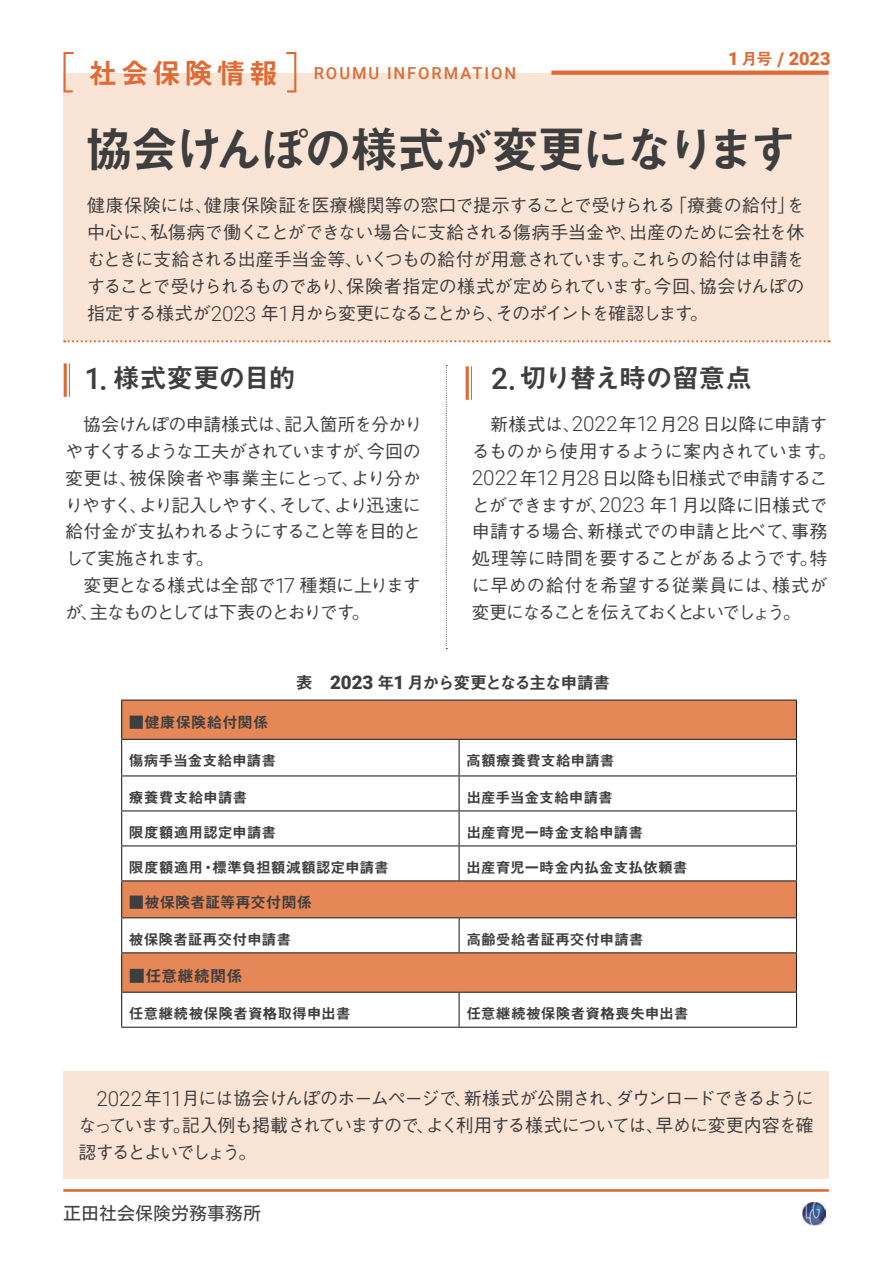
<style>
.page{position:relative;width:893px;height:1263px;background:#fff}
.page>*{position:absolute;margin:0;border:0;box-sizing:border-box;transform-origin:0 0}
.t1{font:49.5px "Midashi Go Pr 6 N MB31 90 msp RKSJ H";letter-spacing:-.07em;color:#3e3e3f}
.t2{font:27px "Midashi Go Pr 6 N MB31 90 msp RKSJ H";letter-spacing:-.04em;color:#3e3e3f}
.t3{font:900 18.15px "Roboto";color:#de6b35}
.t4{font:18px/27px "Gothic BBB Pr 6 N Medium 90 msp RKSJ H";letter-spacing:-.05em;color:#3e3e3f;text-align:justify}
.t5{font:18px/27px "Gothic BBB Pr 6 N Medium 90 msp RKSJ H";letter-spacing:-.03em;color:#3e3e3f}
.t6{font:18px "Motoya L Cedar W3 90 ms RKSJ H";color:#3f3f40}
.t7{font:17.1px "Midashi Go Pr 6 N MB31 90 msp RKSJ H";letter-spacing:-.1em;color:#3e3e3f}
.t8{font:500 16.5px "Roboto";letter-spacing:.12em;color:#de6b35}
.t9{font:16.2px "Midashi Go Pr 6 N MB31 90 msp RKSJ H";letter-spacing:.005em;color:#3e3e3f}
.t10{font:15.3px "Midashi Go Pr 6 N MB31 90 msp RKSJ H";letter-spacing:.005em;color:#3e3e3f}
.t11{font:14.85px "Midashi Go Pr 6 N MB31 90 msp RKSJ H";letter-spacing:-.005em;color:#3e3e3f}
.s1{font-family:"Midashi Go Pr 6 N MB31 90 msp RKSJ H";font-weight:400;font-size:28.8px}
.s2{font-family:"Midashi Go Pr 6 N MB31 90 msp RKSJ H";font-weight:400;font-size:16.5px}
.s3{font-size:18.9px}
.s4{font-family:"Roboto";font-weight:300;font-size:20.7px}
.s5{font-family:"Roboto";font-weight:500;font-size:29.7px}
.s6{font-family:"Roboto";font-weight:500;font-size:31.05px}
.s7{font-family:"Roboto";font-weight:900;font-size:18.75px}
</style>
<div class="page">
<img style="left:802px;top:1202px;width:23px;height:23px">
<div style="left:64px;top:73px;width:764px;height:267px;background:#fae4d5"></div>
<svg style="left:64px;top:340px;width:765px;height:2px"></svg>
<svg style="left:551px;top:71px;width:277px;height:4px"></svg>
<svg style="left:63px;top:52px;width:11px;height:42px"></svg>
<svg style="left:286px;top:52px;width:11px;height:41px"></svg>
<hr style="left:63px;top:1189px;width:766px;height:3px;background:#de6b35">
<hr style="left:69px;top:363px;width:1px;height:34px;background:#de6b35">
<hr style="left:64px;top:363px;width:3px;height:34px;background:#de6b35">
<svg style="left:446px;top:365px;width:1px;height:284px"></svg>
<div style="left:64px;top:1071px;width:765px;height:108px;background:#fae4d5"></div>
<hr style="left:471px;top:366px;width:1px;height:34px;background:#de6b35">
<hr style="left:466px;top:366px;width:3px;height:34px;background:#de6b35">
<div style="left:122px;top:701px;width:674px;height:38px;background:#e58756"></div>
<svg style="left:122px;top:776px;width:674px;height:251px"></svg>
<hr style="left:121px;top:700px;width:338px;height:1px;background:#231f20">
<hr style="left:121px;top:701px;width:1px;height:38px;background:#231f20">
<hr style="left:459px;top:700px;width:338px;height:1px;background:#231f20">
<hr style="left:796px;top:701px;width:1px;height:38px;background:#231f20">
<hr style="left:121px;top:739px;width:338px;height:1px;background:#231f20">
<hr style="left:121px;top:740px;width:1px;height:35px;background:#231f20">
<hr style="left:459px;top:739px;width:338px;height:1px;background:#231f20">
<hr style="left:458px;top:740px;width:2px;height:35px;background:#231f20">
<hr style="left:796px;top:740px;width:1px;height:35px;background:#231f20">
<hr style="left:121px;top:775px;width:338px;height:1px;background:#231f20">
<hr style="left:121px;top:776px;width:1px;height:34px;background:#231f20">
<hr style="left:459px;top:775px;width:338px;height:1px;background:#231f20">
<hr style="left:458px;top:776px;width:2px;height:34px;background:#231f20">
<hr style="left:796px;top:776px;width:1px;height:34px;background:#231f20">
<hr style="left:121px;top:810px;width:338px;height:1px;background:#231f20">
<hr style="left:121px;top:811px;width:1px;height:34px;background:#231f20">
<hr style="left:459px;top:810px;width:338px;height:1px;background:#231f20">
<hr style="left:458px;top:811px;width:2px;height:34px;background:#231f20">
<hr style="left:796px;top:811px;width:1px;height:34px;background:#231f20">
<hr style="left:121px;top:845px;width:338px;height:1px;background:#231f20">
<hr style="left:121px;top:846px;width:1px;height:34px;background:#231f20">
<hr style="left:459px;top:845px;width:338px;height:1px;background:#231f20">
<hr style="left:458px;top:846px;width:2px;height:34px;background:#231f20">
<hr style="left:796px;top:846px;width:1px;height:34px;background:#231f20">
<hr style="left:121px;top:880px;width:338px;height:1px;background:#231f20">
<hr style="left:121px;top:881px;width:1px;height:36px;background:#231f20">
<hr style="left:459px;top:880px;width:338px;height:1px;background:#231f20">
<hr style="left:796px;top:881px;width:1px;height:36px;background:#231f20">
<hr style="left:121px;top:917px;width:338px;height:1px;background:#231f20">
<hr style="left:121px;top:918px;width:1px;height:34px;background:#231f20">
<hr style="left:459px;top:917px;width:338px;height:1px;background:#231f20">
<hr style="left:458px;top:918px;width:2px;height:34px;background:#231f20">
<hr style="left:796px;top:918px;width:1px;height:34px;background:#231f20">
<hr style="left:121px;top:952px;width:338px;height:1px;background:#231f20">
<hr style="left:121px;top:953px;width:1px;height:39px;background:#231f20">
<hr style="left:459px;top:952px;width:338px;height:1px;background:#231f20">
<hr style="left:796px;top:953px;width:1px;height:39px;background:#231f20">
<hr style="left:121px;top:992px;width:338px;height:1px;background:#231f20">
<hr style="left:121px;top:993px;width:1px;height:34px;background:#231f20">
<hr style="left:459px;top:992px;width:338px;height:1px;background:#231f20">
<hr style="left:458px;top:993px;width:2px;height:34px;background:#231f20">
<hr style="left:796px;top:993px;width:1px;height:34px;background:#231f20">
<hr style="left:121px;top:1027px;width:676px;height:1px;background:#231f20">
<p class="t8" style="left:89px;top:64px;width:429px"><span class="s1">社会保険情報　</span>ROUMU INFORMATION</p>
<p class="t3" style="left:728px;top:49px;width:104px">1 <span class="s2">月号</span> <span class="s3">/</span> 2023</p>
<h1 class="t1" style="left:85px;top:130px;width:714px">協会けんぽの様式が変更になります</h1>
<p class="t4" style="left:87px;top:195px;width:719px">健康保険には、健康保険証を医療機関等の窓口で提示することで受けられる「療養の給付」を中心に、私傷病で働くことができない場合に支給される傷病手当金や、出産のために会社を休むときに支給される出産手当金等、いくつもの給付が用意されています。これらの給付は申請をすることで受けられるものであり、保険者指定の様式が定められています。今回、協会けんぽの指定する様式が<span class="s4">2023</span> 年<span class="s4">1</span>月から変更になることから、そのポイントを確認します。</p>
<h2 class="t2" style="left:84px;top:368px;width:213px"><span class="s5">1</span><span class="s6">.</span> 様式変更の目的</h2>
<p class="t4" style="left:65px;top:413px;width:359px;text-align:left">　協会けんぽの申請様式は、記入箇所を分かりやすくするような工夫がされていますが、今回の変更は、被保険者や事業主にとって、より分かりやすく、より記入しやすく、そして、より迅速に給付金が支払われるようにすること等を目的として実施されます。<br>　変更となる様式は全部で<span class="s4">17</span> 種類に上りますが、主なものとしては下表のとおりです。</p>
<h2 class="t2" style="left:491px;top:368px;width:263px"><span class="s5">2</span><span class="s6">.</span>切り替え時の留意点</h2>
<p class="t5" style="left:472px;top:413px;width:366px">　新様式は、<span class="s4">2022</span>年<span class="s4">12</span>月<span class="s4">28</span> 日以降に申請するものから使用するように案内されています。<br><span class="s4">2022</span>年<span class="s4">12</span>月<span class="s4">28</span> 日以降も旧様式で申請することができますが、<span class="s4">2023</span> 年<span class="s4">1</span>月以降に旧様式で申請する場合、新様式での申請と比べて、事務処理等に時間を要することがあるようです。特に早めの給付を希望する従業員には、様式が変更になることを伝えておくとよいでしょう。</p>
<p class="t7" style="left:296px;top:676px;width:316px">表　<span class="s7">2023</span> 年<span class="s7">1</span> 月から変更となる主な申請書</p>
<p class="t10" style="left:129px;top:716px;width:141px">■健康保険給付関係</p>
<p class="t11" style="left:129px;top:755px;width:149px">傷病手当金支給申請書</p>
<p class="t11" style="left:466px;top:755px;width:150px">高額療養費支給申請書</p>
<p class="t11" style="left:129px;top:792px;width:120px">療養費支給申請書</p>
<p class="t11" style="left:466px;top:792px;width:148px">出産手当金支給申請書</p>
<p class="t11" style="left:129px;top:827px;width:149px">限度額適用認定申請書</p>
<p class="t11" style="left:466px;top:827px;width:178px">出産育児一時金支給申請書</p>
<p class="t11" style="left:129px;top:862px;width:262px">限度額適用・標準負担額減額認定申請書</p>
<p class="t11" style="left:466px;top:862px;width:223px">出産育児一時金内払金支払依頼書</p>
<p class="t10" style="left:129px;top:897px;width:185px">■被保険者証等再交付関係</p>
<p class="t11" style="left:129px;top:934px;width:164px">被保険者証再交付申請書</p>
<p class="t11" style="left:466px;top:934px;width:179px">高齢受給者証再交付申請書</p>
<p class="t9" style="left:129px;top:970px;width:115px">■任意継続関係</p>
<p class="t11" style="left:129px;top:1008px;width:223px">任意継続被保険者資格取得申出書</p>
<p class="t11" style="left:466px;top:1008px;width:224px">任意継続被保険者資格喪失申出書</p>
<p class="t4" style="left:78px;top:1087px;width:737px;text-indent:18px"><span class="s4">2022</span>年<span class="s4">11</span>月には協会けんぽのホームページで、新様式が公開され、ダウンロードできるようになっています。記入例も掲載されていますので、よく利用する様式については、早めに変更内容を確認するとよいでしょう。</p>
<p class="t6" style="left:63px;top:1204px;width:199px">正田社会保険労務事務所</p>
</div>
